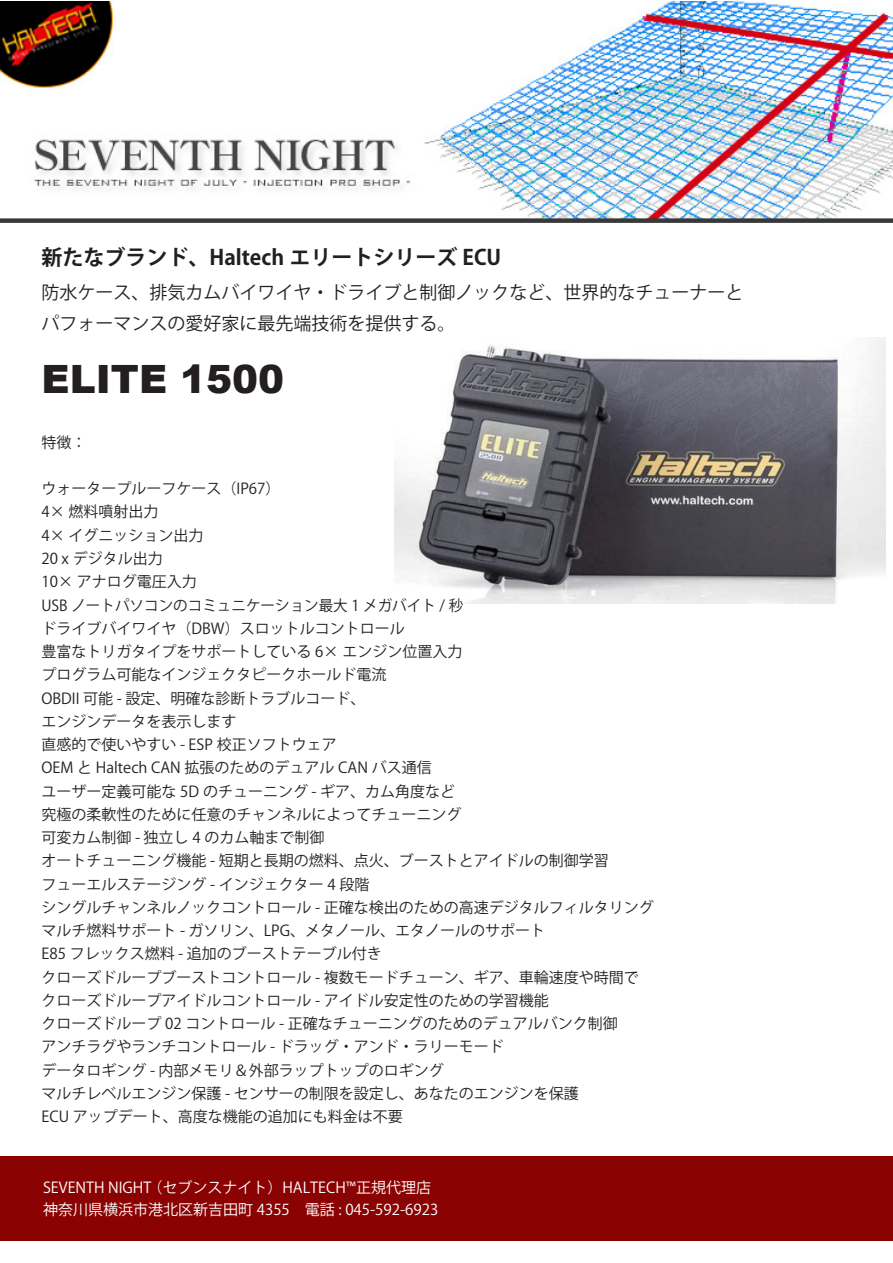
<style>
.page{position:relative;width:893px;height:1263px;background:#fff}
.page>*{position:absolute;margin:0;border:0;box-sizing:border-box;transform-origin:0 0}
.t1{font:900 39px "Arial";color:#231f20}
.t2{font:700 21px "Koz Go Pr 6 N";color:#231f20}
.t3{font:18px/31.5px "Koz Go Pr 6 N";color:#231f20}
.t4{font:15px/23.2px "Koz Go Pr 6 N";color:#231f20}
.t5{font:15px/22.5px "Koz Go Pr 6 N";color:#fff}
</style>
<div class="page">
<img style="left:395px;top:338px;width:490px;height:265px">
<div style="left:0;top:1157px;width:892px;height:84px;background:#8b0202"></div>
<img style="left:0;top:1px;width:892px;height:217px">
<div style="left:0;top:218px;width:892px;height:5px;background:#383839"></div>
<h2 class="t2" style="left:42px;top:245px;width:461px">新たなブランド、Haltech エリートシリーズ ECU</h2>
<p class="t3" style="left:42px;top:277px;width:704px">防水ケース、排気カムバイワイヤ・ドライブと制御ノックなど、世界的なチューナーとパフォーマンスの愛好家に最先端技術を提供する。</p>
<h1 class="t1" style="left:42px;top:350px;width:244px">ELITE 1500</h1>
<p class="t4" style="left:42px;top:431px;width:46px">特徴：</p>
<p class="t4" style="left:42px;top:477px;width:614px">ウォータープルーフケース（IP67）<br>4× 燃料噴射出力<br>4× イグニッション出力<br>20 x デジタル出力<br>10× アナログ電圧入力<br>USB ノートパソコンのコミュニケーション最大 1 メガバイト / 秒<br>ドライブバイワイヤ（DBW）スロットルコントロール<br>豊富なトリガタイプをサポートしている 6× エンジン位置入力<br>プログラム可能なインジェクタピークホールド電流<br>OBDII 可能 - 設定、明確な診断トラブルコード、<br>エンジンデータを表示します<br>直感的で使いやすい - ESP 校正ソフトウェア<br>OEM と Haltech CAN 拡張のためのデュアル CAN バス通信<br>ユーザー定義可能な 5D のチューニング - ギア、カム角度など<br>究極の柔軟性のために任意のチャンネルによってチューニング<br>可変カム制御 - 独立し 4 のカム軸まで制御<br>オートチューニング機能 - 短期と長期の燃料、点火、ブーストとアイドルの制御学習<br>フューエルステージング - インジェクター 4 段階<br>シングルチャンネルノックコントロール - 正確な検出のための高速デジタルフィルタリングマルチ燃料サポート - ガソリン、LPG、メタノール、エタノールのサポート<br>E85 フレックス燃料 - 追加のブーストテーブル付き<br>クローズドループブーストコントロール - 複数モードチューン、ギア、車輪速度や時間でクローズドループアイドルコントロール - アイドル安定性のための学習機能<br>クローズドループ 02 コントロール - 正確なチューニングのためのデュアルバンク制御<br>アンチラグやランチコントロール - ドラッグ・アンド・ラリーモード<br>データロギング - 内部メモリ＆外部ラップトップのロギング<br>マルチレベルエンジン保護 - センサーの制限を設定し、あなたのエンジンを保護<br>ECU アップデート、高度な機能の追加にも料金は不要</p>
<p class="t5" style="left:43px;top:1176px;width:397px">SEVENTH NIGHT （セブンスナイト）HALTECH™正規代理店神奈川県横浜市港北区新吉田町 4355　電話 : 045-592-6923</p>
</div>
